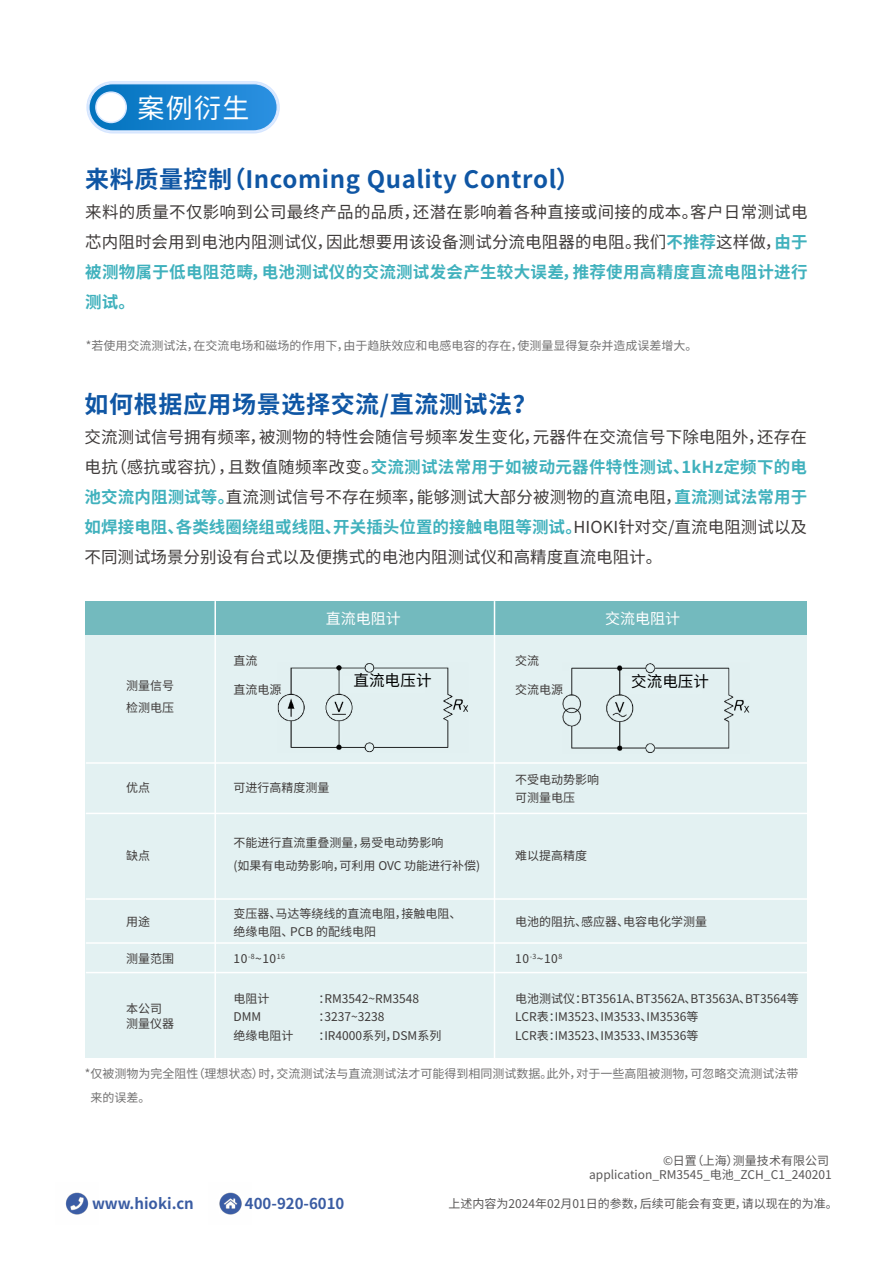
<style>
.page{position:relative;width:893px;height:1263px;background:#fff}
.page>*{position:absolute;margin:0;border:0;box-sizing:border-box;transform-origin:0 0}
.t1{font:27px "Source Han Sans CN";color:#fff}
.t2{font:700 24px "Source Han Sans CN";letter-spacing:.025em;color:#0f56a4}
.t3{font:16.5px/30px "Source Han Sans CN";letter-spacing:.005em;color:#3e3a39;text-align:justify}
.t4{font:15.6px "Source Han Sans CN";letter-spacing:.01em;color:#000}
.t5{font:15.45px "Source Han Sans CN";letter-spacing:.01em;color:#000}
.t6{font:700 15px "Source Han Sans CN";color:#3a5ca3}
.t7{font:15px "Source Han Sans CN";color:#fff}
.t8{font:12px/18px "Source Han Sans CN";color:#3e3a39}
.t9{font:12px/24px "Source Han Sans CN";color:#727171}
.t10{font:12px/14.4px "Source Han Sans CN";color:#595757;text-align:right}
.s1{font-weight:700;color:#40b1bd}
.s2{color:rgb(114 113 113/0)}
</style>
<div class="page">
<svg style="left:86px;top:81px;width:194px;height:53px;background:#479bdb"></svg>
<div style="left:96px;top:92px;width:30px;height:30px;background:#fff;border-radius:50%"></div>
<div style="left:95px;top:91px;width:32px;height:32px;border:2px solid #d6e6ff;border-radius:50%"></div>
<div style="left:86px;top:601px;width:721px;height:457px;background:#e3f1f2"></div>
<div style="left:86px;top:601px;width:721px;height:33px;background:#73babe"></div>
<hr style="left:214px;top:601px;width:2px;height:457px;background:#fff">
<hr style="left:494px;top:601px;width:1px;height:457px;background:#fff">
<hr style="left:86px;top:762px;width:721px;height:2px;background:#fff">
<hr style="left:86px;top:813px;width:721px;height:1px;background:#fff">
<hr style="left:86px;top:898px;width:721px;height:2px;background:#fff">
<hr style="left:86px;top:942px;width:721px;height:2px;background:#fff">
<hr style="left:86px;top:972px;width:721px;height:1px;background:#fff">
<img style="left:277px;top:663px;width:191px;height:90px">
<img style="left:562px;top:663px;width:188px;height:90px">
<img style="left:65px;top:1192px;width:24px;height:23px">
<img style="left:219px;top:1192px;width:23px;height:23px">
<h1 class="t1" style="left:138px;top:93px;width:114px">案例衍生</h1>
<h2 class="t2" style="left:85px;top:166px;width:496px">来料质量控制（Incoming Quality Control）</h2>
<p class="t3" style="left:85px;top:197px;width:724px">来料的质量不仅影响到公司最终产品的品质，还潜在影响着各种直接或间接的成本。客户日常测试电芯内阻时会用到电池内阻测试仪，因此想要用该设备测试分流电阻器的电阻。我们<span class="s1">不推荐</span>这样做，<span class="s1">由于被测物属于低电阻范畴，电池测试仪的交流测试发会产生较大误差，推荐使用高精度直流电阻计进行测试。</span></p>
<p class="t9" style="left:86px;top:333px;width:613px">*若使用交流测试法，在交流电场和磁场的作用下，由于趋肤效应和电感电容的存在，使测量显得复杂并造成误差增大。</p>
<h2 class="t2" style="left:85px;top:391px;width:454px">如何根据应用场景选择交流/直流测试法？</h2>
<p class="t3" style="left:85px;top:423px;width:724px">交流测试信号拥有频率，被测物的特性会随信号频率发生变化，元器件在交流信号下除电阻外，还存在电抗（感抗或容抗），且数值随频率改变。<span class="s1">交流测试法常用于如被动元器件特性测试、1kHz定频下的电池交流内阻测试等。</span>直流测试信号不存在频率，能够测试大部分被测物的直流电阻，<span class="s1">直流测试法常用于如焊接电阻、各类线圈绕组或线阻、开关插头位置的接触电阻等测试。</span>HIOKI针对交/直流电阻测试以及不同测试场景分别设有台式以及便携式的电池内阻测试仪和高精度直流电阻计。</p>
<p class="t8" style="left:126px;top:674px;width:49px;line-height:22.5px">测量信号检测电压</p>
<p class="t8" style="left:126px;top:779px;width:25px">优点</p>
<p class="t7" style="left:326px;top:610px;width:77px">直流电阻计</p>
<p class="t8" style="left:234px;top:652px;width:25px">直流</p>
<p class="t8" style="left:515px;top:652px;width:25px">交流</p>
<p class="t8" style="left:234px;top:681px;width:49px">直流电源</p>
<p class="t4" style="left:353px;top:672px;width:80px">直流电压计</p>
<p class="t8" style="left:515px;top:681px;width:49px">交流电源</p>
<p class="t7" style="left:605px;top:610px;width:76px">交流电阻计</p>
<p class="t5" style="left:631px;top:673px;width:79px">交流电压计</p>
<p class="t8" style="left:234px;top:779px;width:97px">可进行高精度测量</p>
<p class="t8" style="left:515px;top:770px;width:85px">不受电动势影响可测量电压</p>
<p class="t8" style="left:234px;top:832px;width:248px;line-height:22.5px">不能进行直流重叠测量，易受电动势影响<br>(如果有电动势影响，可利用 OVC 功能进行补偿)</p>
<p class="t8" style="left:126px;top:847px;width:25px">缺点</p>
<p class="t8" style="left:515px;top:847px;width:73px">难以提高精度</p>
<p class="t8" style="left:126px;top:913px;width:25px">用途</p>
<p class="t8" style="left:126px;top:950px;width:49px">测量范围</p>
<p class="t8" style="left:126px;top:1001px;width:49px;line-height:15px">本公司测量仪器</p>
<p class="t8" style="left:234px;top:904px;width:229px">变压器、马达等绕线的直流电阻，接触电阻、绝缘电阻、PCB 的配线电阳</p>
<p class="t8" style="left:515px;top:913px;width:193px">电池的阻抗、感应器、电容电化学测量</p>
<p class="t8" style="left:234px;top:950px;width:53px">10<sup>-8</sup>~10<sup>16</sup></p>
<p class="t8" style="left:515px;top:950px;width:49px">10<sup>-3</sup>~10<sup>8</sup></p>
<p class="t8" style="left:234px;top:990px;width:61px">电阻计<br>DMM<br>绝缘电阻计</p>
<p class="t8" style="left:318px;top:990px;width:124px">：RM3542~RM3548：3237~3238<br>：IR4000系列，DSM系列</p>
<p class="t8" style="left:515px;top:990px;width:285px">电池测试仪：BT3561A、BT3562A、BT3563A、BT3564等<br>LCR表：IM3523、IM3533、IM3536等<br>LCR表：IM3523、IM3533、IM3536等</p>
<p class="t9" style="left:85px;top:1062px;width:715px">*仅被测物为完全阻性（理想状态）时，交流测试法与直流测试法才可能得到相同测试数据。此外，对于一些高阻被测物，可忽略交流测试法带<span class="s2">*</span>来的误差。</p>
<p class="t10" style="left:589px;top:1153px;width:244px">©日置（上海）测量技术有限公司application_RM3545_电池_ZCH_C1_240201</p>
<p class="t6" style="left:92px;top:1195px;width:103px">www.hioki.cn</p>
<p class="t6" style="left:245px;top:1195px;width:101px">400-920-6010</p>
<p class="t10" style="left:448px;top:1196px;width:391px">上述内容为2024年02月01日的参数，后续可能会有变更，请以现在的为准。</p>
</div>
